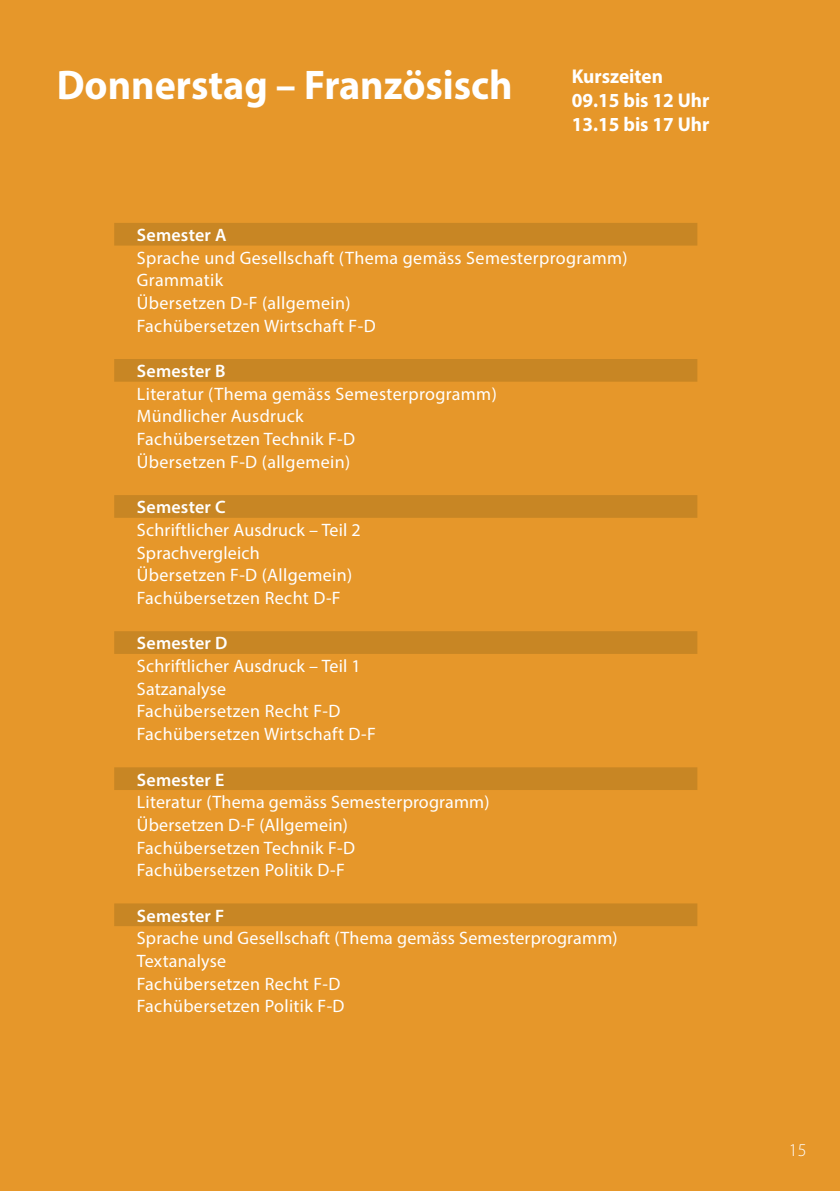
<style>
.page{position:relative;width:840px;height:1191px;background:#fff}
.page>*{position:absolute;margin:0;border:0;box-sizing:border-box;transform-origin:0 0}
.t1{font:700 41.6px "Myriad Pro";color:#fff;scale:.96 1}
.t2{font:700 20px/24px "Myriad Pro";color:#fff;scale:.96 1}
.t3{font:18px/22.6px "Myriad Pro";letter-spacing:.02em;color:#fff}
.t4{font:600 18px "Myriad Pro";letter-spacing:.01em;color:#fff}
.t5{font:300 18px "Myriad Pro";color:#fff}
</style>
<div class="page">
<div style="left:0;top:0;width:839px;height:1191px;background:#e6972a"></div>
<svg style="left:114px;top:223px;width:583px;height:703px"></svg>
<h1 class="t1" style="left:57px;top:58px;width:476px">Donnerstag – Französisch</h1>
<p class="t2" style="left:571px;top:64px;width:145px">Kurszeiten<br>09.15 bis 12 Uhr<br>13.15 bis 17 Uhr</p>
<p class="t4" style="left:137px;top:223px;width:91px">Semester A</p>
<p class="t3" style="left:137px;top:246px;width:492px">Sprache und Gesellschaft (Thema gemäss Semesterprogramm)<br>Grammatik<br>Übersetzen D-F (allgemein)<br>Fachübersetzen Wirtschaft F-D</p>
<p class="t4" style="left:137px;top:359px;width:90px">Semester B</p>
<p class="t3" style="left:137px;top:382px;width:361px">Literatur (Thema gemäss Semesterprogramm)<br>Mündlicher Ausdruck<br>Fachübersetzen Technik F-D<br>Übersetzen F-D (allgemein)</p>
<p class="t4" style="left:137px;top:496px;width:90px">Semester C</p>
<p class="t3" style="left:137px;top:518px;width:225px">Schriftlicher Ausdruck – Teil 2<br>Sprachvergleich<br>Übersetzen F-D (Allgemein)<br>Fachübersetzen Recht D-F</p>
<p class="t4" style="left:137px;top:632px;width:92px">Semester D</p>
<p class="t3" style="left:137px;top:654px;width:240px">Schriftlicher Ausdruck – Teil 1<br>Satzanalyse<br>Fachübersetzen Recht F-D<br>Fachübersetzen Wirtschaft D-F</p>
<p class="t4" style="left:137px;top:768px;width:89px">Semester E</p>
<p class="t3" style="left:137px;top:790px;width:354px">Literatur (Thema gemäss Semesterprogramm)<br>Übersetzen D-F (Allgemein)<br>Fachübersetzen Technik F-D<br>Fachübersetzen Politik D-F</p>
<p class="t4" style="left:137px;top:904px;width:89px">Semester F</p>
<p class="t3" style="left:137px;top:926px;width:482px">Sprache und Gesellschaft (Thema gemäss Semesterprogramm)<br>Textanalyse<br>Fachübersetzen Recht F-D<br>Fachübersetzen Politik F-D</p>
<p class="t5" style="left:788px;top:1139px;width:19px">15</p>
</div>
